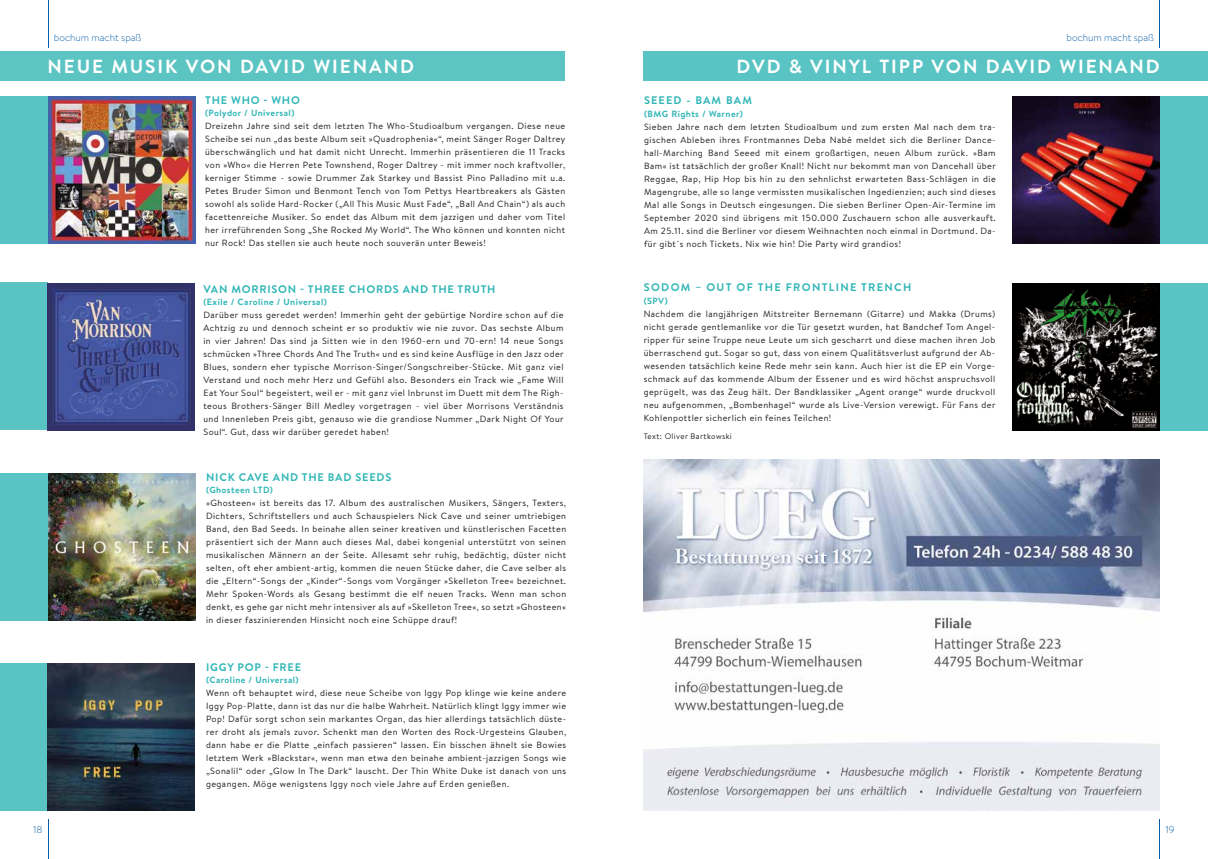
<style>
.page{position:relative;width:1208px;height:859px;background:#fff}
.page>*{position:absolute;margin:0;border:0;box-sizing:border-box;transform-origin:0 0}
.t1{font:700 19px "Brandon Text";letter-spacing:.1em;color:#fff}
.t2{font:700 11px "Brandon Text";letter-spacing:.07em;color:#31b6b6}
.t3{font:700 11px "Brandon Text";letter-spacing:.12em;color:#31b6b6}
.t4{font:700 11px "Brandon Text";letter-spacing:.1em;color:#31b6b6}
.t5{font:300 10px "Brandon Text";color:#055da9}
.t6{font:9px/13px "Brandon Text";letter-spacing:.05em;color:#1d1d1b;text-align:justify}
.t7{font:700 9px "Brandon Text";letter-spacing:.05em;color:#31b6b6}
.t8{font:8px "Brandon Text";letter-spacing:.05em;color:#1d1d1b}
</style>
<div class="page">
<div style="left:643px;top:52px;width:565px;height:29px;background:#5ac4c4"></div>
<img style="left:643px;top:459px;width:516px;height:352px">
<div style="left:0;top:52px;width:564px;height:29px;background:#5cc5c3"></div>
<div style="left:0;top:96px;width:51px;height:148px;background:#5ac4c4"></div>
<div style="left:0;top:283px;width:47px;height:147px;background:#5ac4c4"></div>
<div style="left:0;top:473px;width:48px;height:148px;background:#5ac4c4"></div>
<div style="left:0;top:663px;width:47px;height:148px;background:#5ac4c4"></div>
<img style="left:47px;top:663px;width:148px;height:147px">
<img style="left:48px;top:473px;width:148px;height:148px">
<img style="left:1012px;top:96px;width:147px;height:148px">
<img style="left:1012px;top:283px;width:147px;height:148px">
<img style="left:48px;top:96px;width:148px;height:148px">
<img style="left:47px;top:283px;width:148px;height:147px">
<div style="left:1159px;top:96px;width:48px;height:148px;background:#5ac4c4"></div>
<div style="left:1160px;top:284px;width:48px;height:147px;background:#5ac4c4"></div>
<hr style="left:48px;top:819px;width:1px;height:40px;background:#055da9">
<hr style="left:1159px;top:819px;width:1px;height:40px;background:#055da9">
<hr style="left:48px;top:0;width:1px;height:48px;background:#055da9">
<hr style="left:1159px;top:0;width:1px;height:48px;background:#055da9">
<p class="t5" style="left:54px;top:30px;width:89px">bochum macht spaß</p>
<p class="t5" style="left:1066px;top:30px;width:89px">bochum macht spaß</p>
<h1 class="t1" style="left:47px;top:53px;width:368px">NEUE MUSIK VON DAVID WIENAND</h1>
<h1 class="t1" style="left:736px;top:53px;width:425px">DVD &amp; VINYL TIPP VON DAVID WIENAND</h1>
<p class="t2" style="left:205px;top:93px;width:96px">THE WHO - WHO</p>
<p class="t7" style="left:205px;top:107px;width:91px">(Polydor / Universal)</p>
<p class="t6" style="left:205px;top:119px;width:362px">Dreizehn Jahre sind seit dem letzten The Who-Studioalbum vergangen. Diese neue Scheibe sei nun „das beste Album seit »Quadrophenia«“, meint Sänger Roger Daltrey überschwänglich und hat damit nicht Unrecht. Immerhin präsentieren die 11 Tracks von »Who« die Herren Pete Townshend, Roger Daltrey - mit immer noch kraftvoller, kerniger Stimme - sowie Drummer Zak Starkey und Bassist Pino Palladino mit u.a.<br>Petes Bruder Simon und Benmont Tench von Tom Pettys Heartbreakers als Gästen sowohl als solide Hard-Rocker („All This Music Must Fade“, „Ball And Chain“) als auch facettenreiche Musiker. So endet das Album mit dem jazzigen und daher vom Titel her irreführenden Song „She Rocked My World“. The Who können und konnten nicht nur Rock! Das stellen sie auch heute noch souverän unter Beweis!</p>
<p class="t2" style="left:203px;top:281px;width:293px">VAN MORRISON - THREE CHORDS AND THE TRUTH</p>
<p class="t7" style="left:203px;top:295px;width:125px">(Exile / Caroline / Universal)</p>
<p class="t6" style="left:203px;top:308px;width:362px">Darüber muss geredet werden! Immerhin geht der gebürtige Nordire schon auf die Achtzig zu und dennoch scheint er so produktiv wie nie zuvor. Das sechste Album in vier Jahren! Das sind ja Sitten wie in den 1960-ern und 70-ern! 14 neue Songs schmücken »Three Chords And The Truth« und es sind keine Ausflüge in den Jazz oder Blues, sondern eher typische Morrison-Singer/Songschreiber-Stücke. Mit ganz viel Verstand und noch mehr Herz und Gefühl also. Besonders ein Track wie „Fame Will Eat Your Soul“ begeistert, weil er - mit ganz viel Inbrunst im Duett mit dem The Righ&shy;teous Brothers-Sänger Bill Medley vorgetragen - viel über Morrisons Verständnis und Innenleben Preis gibt, genauso wie die grandiose Nummer „Dark Night Of Your Soul“. Gut, dass wir darüber geredet haben!</p>
<p class="t4" style="left:644px;top:93px;width:109px">SEEED - BAM BAM</p>
<p class="t7" style="left:644px;top:108px;width:100px">(BMG Rights / Warner)</p>
<p class="t6" style="left:644px;top:120px;width:353px">Sieben Jahre nach dem letzten Studioalbum und zum ersten Mal nach dem tra&shy;gischen Ableben ihres Frontmannes Deba Nabé meldet sich die Berliner Dance&shy;hall-Marching Band Seeed mit einem großartigen, neuen Album zurück. »Bam Bam« ist tatsächlich der großer Knall! Nicht nur bekommt man von Dancehall über Reggae, Rap, Hip Hop bis hin zu den sehnlichst erwarteten Bass-Schlägen in die Magengrube, alle so lange vermissten musikalischen Ingedienzien; auch sind dieses Mal alle Songs in Deutsch eingesungen. Die sieben Berliner Open-Air-Termine im September 2020 sind übrigens mit 150.000 Zuschauern schon alle ausverkauft.<br>Am 25.11. sind die Berliner vor diesem Weihnachten noch einmal in Dortmund. Da&shy;für gibt´s noch Tickets. Nix wie hin! Die Party wird grandios!</p>
<p class="t3" style="left:644px;top:280px;width:269px">SODOM – OUT OF THE FRONTLINE TRENCH</p>
<p class="t7" style="left:643px;top:295px;width:26px">(SPV)</p>
<p class="t6" style="left:643px;top:307px;width:353px">Nachdem die langjährigen Mitstreiter Bernemann (Gitarre) und Makka (Drums) nicht gerade gentlemanlike vor die Tür gesetzt wurden, hat Bandchef Tom Angel&shy;ripper für seine Truppe neue Leute um sich gescharrt und diese machen ihren Job überraschend gut. Sogar so gut, dass von einem Qualitätsverlust aufgrund der Ab&shy;wesenden tatsächlich keine Rede mehr sein kann. Auch hier ist die EP ein Vorge&shy;schmack auf das kommende Album der Essener und es wird höchst anspruchsvoll geprügelt, was das Zeug hält. Der Bandklassiker „Agent orange“ wurde druckvoll neu aufgenommen, „Bombenhagel“ wurde als Live-Version verewigt. Für Fans der Kohlenpottler sicherlich ein feines Teilchen!</p>
<p class="t8" style="left:643px;top:431px;width:90px">Text: Oliver Bartkowski</p>
<p class="t2" style="left:206px;top:470px;width:187px">NICK CAVE AND THE BAD SEEDS</p>
<p class="t7" style="left:206px;top:484px;width:68px">(Ghosteen LTD)</p>
<p class="t6" style="left:206px;top:496px;width:362px">»Ghosteen« ist bereits das 17. Album des australischen Musikers, Sängers, Texters, Dichters, Schriftstellers und auch Schauspielers Nick Cave und seiner umtriebigen Band, den Bad Seeds. In beinahe allen seiner kreativen und künstlerischen Facetten präsentiert sich der Mann auch dieses Mal, dabei kongenial unterstützt von seinen musikalischen Männern an der Seite. Allesamt sehr ruhig, bedächtig, düster nicht selten, oft eher ambient-artig, kommen die neuen Stücke daher, die Cave selber als die „Eltern“-Songs der „Kinder“-Songs vom Vorgänger »Skelleton Tree« bezeichnet.<br>Mehr Spoken-Words als Gesang bestimmt die elf neuen Tracks. Wenn man schon denkt, es gehe gar nicht mehr intensiver als auf »Skelleton Tree«, so setzt »Ghosteen« in dieser faszinierenden Hinsicht noch eine Schüppe drauf!</p>
<p class="t2" style="left:206px;top:659px;width:96px">IGGY POP - FREE</p>
<p class="t7" style="left:206px;top:673px;width:94px">(Caroline / Universal)</p>
<p class="t6" style="left:206px;top:686px;width:362px">Wenn oft behauptet wird, diese neue Scheibe von Iggy Pop klinge wie keine andere Iggy Pop-Platte, dann ist das nur die halbe Wahrheit. Natürlich klingt Iggy immer wie Pop! Dafür sorgt schon sein markantes Organ, das hier allerdings tatsächlich düste&shy;rer droht als jemals zuvor. Schenkt man den Worten des Rock-Urgesteins Glauben, dann habe er die Platte „einfach passieren“ lassen. Ein bisschen ähnelt sie Bowies letztem Werk »Blackstar«, wenn man etwa den beinahe ambient-jazzigen Songs wie „Sonalil“ oder „Glow In The Dark“ lauscht. Der Thin White Duke ist danach von uns gegangen. Möge wenigstens Iggy noch viele Jahre auf Erden genießen.</p>
<p class="t5" style="left:33px;top:822px;width:11px">18</p>
<p class="t5" style="left:1165px;top:822px;width:11px">19</p>
</div>
